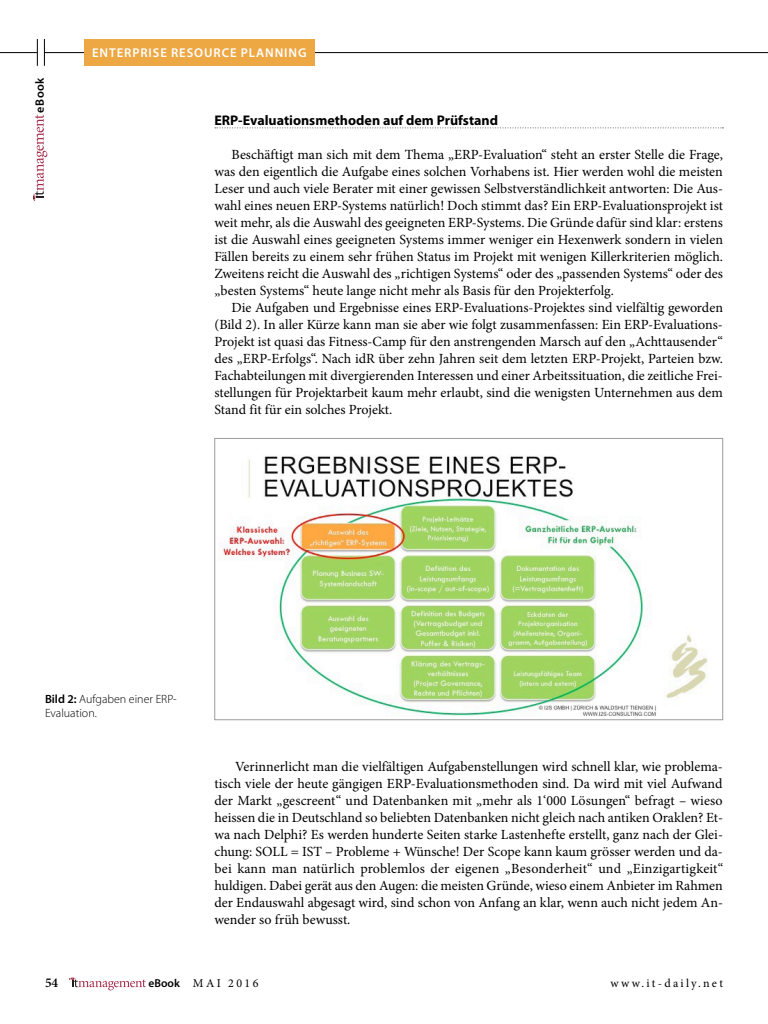
<style>
.page{position:relative;width:768px;height:1024px;background:#fff}
.page>*{position:absolute;margin:0;border:0;box-sizing:border-box;transform-origin:0 0}
.t1{font:14px/17px "Minion Pro";letter-spacing:-.005em;color:#000;text-align:justify}
.t2{font:700 14px "Myriad Pro";color:#000}
.t3{font:600 13.5px "Minion Pro";color:#000}
.t4{font:600 12.8px "Myriad Pro";letter-spacing:.07em;color:#fff}
.t5{font:600 12.1px "Myriad Pro";letter-spacing:.05em;color:#000}
.t6{font:300 12px/14px "Myriad Pro";color:#000}
.t7{font:12px "Minion Pro";letter-spacing:.195em;color:#000}
.s1{font-weight:600}
.s2{font-family:"Myriad Pro";font-weight:600;font-size:11.5px}
</style>
<div class="page">
<svg style="left:69px;top:978px;width:77px;height:12px"></svg>
<svg style="left:215px;top:127px;width:508px;height:1px"></svg>
<svg style="left:33px;top:115px;width:14px;height:86px"></svg>
<hr style="left:0;top:52px;width:37px;height:1px;background:#000">
<svg style="left:37px;top:39px;width:1px;height:27px"></svg>
<svg style="left:44px;top:39px;width:1px;height:27px"></svg>
<hr style="left:44px;top:52px;width:724px;height:1px;background:#000">
<div style="left:84px;top:39px;width:231px;height:27px;background:#eda743"></div>
<img style="left:223px;top:456px;width:485px;height:260px">
<div style="left:214px;top:438px;width:509px;height:282px;border:1px solid #9c9c9d"></div>
<p class="t5" style="left:32px;top:113px;width:37px;rotate:-90deg">eBook</p>
<p class="t4" style="left:92px;top:45px;width:216px">ENTERPRISE RESOURCE PLANNING</p>
<p class="t2" style="left:214px;top:111px;width:285px">ERP-Evaluationsmethoden auf dem Prüfstand</p>
<p class="t1" style="left:214px;top:146px;width:510px;text-indent:17px">Beschäftigt man sich mit dem Thema „ERP-Evaluation“ steht an erster Stelle die Frage, was den eigentlich die Aufgabe eines solchen Vorhabens ist. Hier werden wohl die meisten Leser und auch viele Berater mit einer gewissen Selbstverständlichkeit antworten: Die Aus&shy;wahl eines neuen ERP-Systems natürlich! Doch stimmt das? Ein ERP-Evaluationsprojekt ist weit mehr, als die Auswahl des geeigneten ERP-Systems. Die Gründe dafür sind klar: erstens ist die Auswahl eines geeigneten Systems immer weniger ein Hexenwerk sondern in vielen Fällen bereits zu einem sehr frühen Status im Projekt mit wenigen Killerkriterien möglich.<br>Zweitens reicht die Auswahl des „richtigen Systems“ oder des „passenden Systems“ oder des „besten Systems“ heute lange nicht mehr als Basis für den Projekterfolg.</p>
<p class="t1" style="left:214px;top:299px;width:510px;text-indent:17px">Die Aufgaben und Ergebnisse eines ERP-Evaluations-Projektes sind vielfältig geworden (Bild 2). In aller Kürze kann man sie aber wie folgt zusammenfassen: Ein ERP-Evaluations-Projekt ist quasi das Fitness-Camp für den anstrengenden Marsch auf den „Achttausender“ des „ERP-Erfolgs“. Nach idR über zehn Jahren seit dem letzten ERP-Projekt, Parteien bzw.<br>Fachabteilungen mit divergierenden Interessen und einer Arbeitssituation, die zeitliche Frei&shy;stellungen für Projektarbeit kaum mehr erlaubt, sind die wenigsten Unternehmen aus dem Stand fit für ein solches Projekt.</p>
<p class="t6" style="left:45px;top:692px;width:133px"><span class="s1">Bild 2:</span> Aufgaben einer ERP-<br>Evaluation.</p>
<p class="t1" style="left:214px;top:758px;width:510px;text-indent:21px">Verinnerlicht man die vielfältigen Aufgabenstellungen wird schnell klar, wie problema&shy;tisch viele der heute gängigen ERP-Evaluationsmethoden sind. Da wird mit viel Aufwand der Markt „gescreent“ und Datenbanken mit „mehr als 1‘000 Lösungen“ befragt – wieso heissen die in Deutschland so beliebten Datenbanken nicht gleich nach antiken Oraklen? Et&shy;wa nach Delphi? Es werden hunderte Seiten starke Lastenhefte erstellt, ganz nach der Glei&shy;chung: SOLL = IST – Probleme + Wünsche! Der Scope kann kaum grösser werden und da&shy;bei kann man natürlich problemlos der eigenen „Besonderheit“ und „Einzigartigkeit“ huldigen. Dabei gerät aus den Augen: die meisten Gründe, wieso einem Anbieter im Rahmen der Endauswahl abgesagt wird, sind schon von Anfang an klar, wenn auch nicht jedem An&shy;wender so früh bewusst.</p>
<p class="t3" style="left:45px;top:973px;width:15px">54</p>
<p class="t7" style="left:148px;top:975px;width:112px"><span class="s2">eBook</span> MAI 2016</p>
<p class="t7" style="left:611px;top:975px;width:114px">www.it-daily.net</p>
</div>
